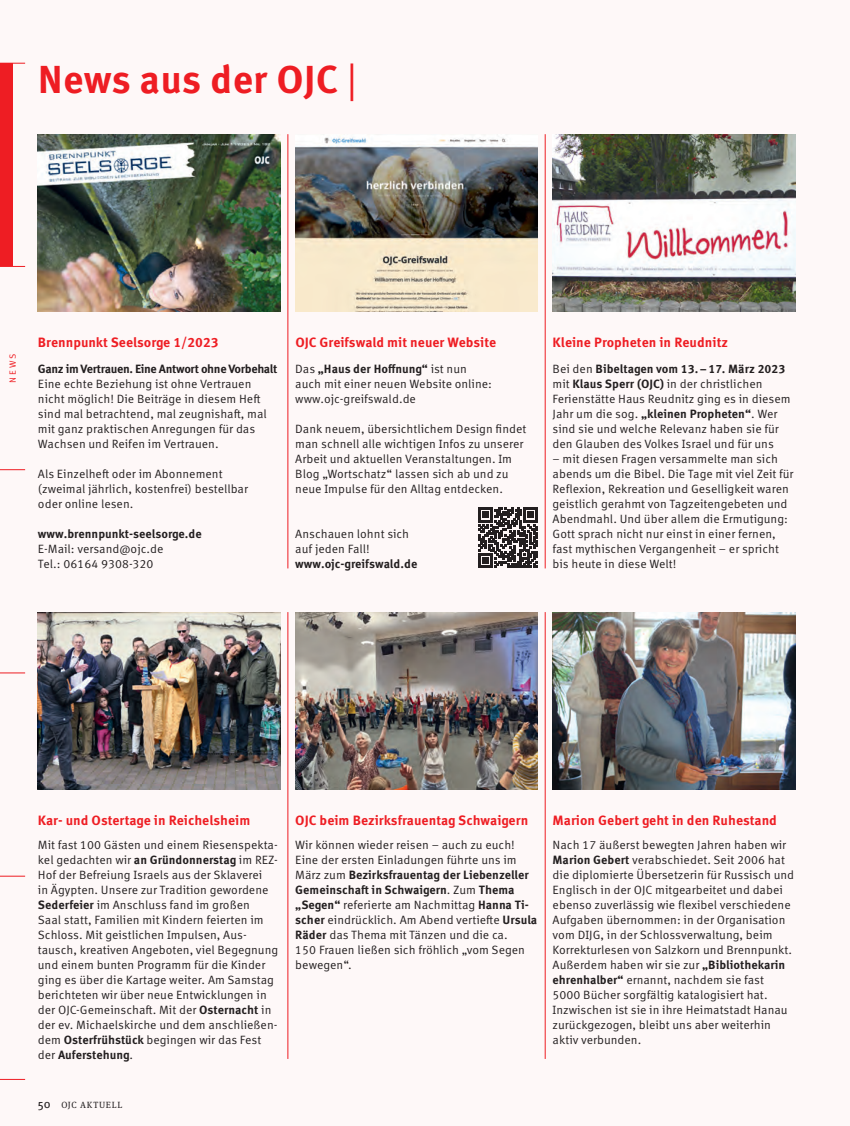
<style>
.page{position:relative;width:850px;height:1126px;background:#fef8f8}
.page>*{position:absolute;margin:0;border:0;box-sizing:border-box;transform-origin:0 0}
.t1{font:700 39px "Meta Correspondence Pro";color:#ee1d23}
.t2{font:700 13.5px "Meta Correspondence Pro";color:#ee1d23}
.t3{font:12px/15px "Meta Correspondence Pro";color:#231f20}
.t4{font:700 12px "Meta Correspondence Pro";letter-spacing:-.015em;color:#231f20}
.t5{font:9px "Meta Serif Pro";letter-spacing:.085em;color:#231f20}
.t6{font:9px "Meta Correspondence Pro";color:#ee1d23}
.s1{font-weight:400}
.s2{font-weight:700}
.s3{font-family:"Meta Pro";font-size:12px}
</style>
<div class="page">
<div style="left:0;top:63px;width:12px;height:203px;background:#ee1d23"></div>
<svg style="left:12px;top:63px;width:13px;height:1px"></svg>
<svg style="left:0;top:266px;width:25px;height:1px"></svg>
<svg style="left:0;top:469px;width:25px;height:1px"></svg>
<svg style="left:0;top:673px;width:25px;height:1px"></svg>
<svg style="left:0;top:876px;width:25px;height:1px"></svg>
<svg style="left:0;top:1079px;width:25px;height:1px"></svg>
<hr style="left:287px;top:134px;width:1px;height:434px;background:#ee1d23">
<hr style="left:287px;top:612px;width:1px;height:447px;background:#ee1d23">
<hr style="left:545px;top:134px;width:1px;height:434px;background:#ee1d23">
<hr style="left:545px;top:612px;width:1px;height:447px;background:#ee1d23">
<img style="left:38px;top:612px;width:242px;height:178px">
<img style="left:295px;top:137px;width:243px;height:175px">
<img style="left:552px;top:134px;width:243px;height:178px">
<img style="left:552px;top:612px;width:243px;height:178px">
<img style="left:295px;top:612px;width:243px;height:178px">
<img style="left:38px;top:134px;width:242px;height:178px">
<svg style="left:478px;top:508px;width:60px;height:60px"></svg>
<h1 class="t1" style="left:38px;top:49px;width:320px">News aus der OJC <span class="s1">|</span></h1>
<p class="t6" style="left:6px;top:383px;width:31px;rotate:-90deg">NEWS</p>
<p class="t2" style="left:38px;top:331px;width:182px">Brennpunkt Seelsorge 1/2023</p>
<p class="t4" style="left:38px;top:360px;width:241px">Ganz im Vertrauen. Eine Antwort ohne Vorbehalt</p>
<p class="t3" style="left:38px;top:376px;width:230px">Eine echte Beziehung ist ohne Vertrauen nicht möglich! Die Beiträge in diesem Heft sind mal betrachtend, mal zeugnishaft, mal mit ganz praktischen Anregungen für das Wachsen und Reifen im Vertrauen.</p>
<p class="t3" style="left:38px;top:466px;width:212px">Als Einzelheft oder im Abonnement (zweimal jährlich, kostenfrei) bestellbar oder online lesen.</p>
<p class="t4" style="left:38px;top:525px;width:165px">www.brennpunkt-seelsorge.de</p>
<p class="t3" style="left:38px;top:541px;width:127px">E-Mail: versand@ojc.de<br>Tel.: 06164 9308-320</p>
<p class="t2" style="left:295px;top:331px;width:202px">OJC Greifswald mit neuer Website</p>
<p class="t3" style="left:295px;top:361px;width:198px">Das <span class="s2">„Haus der Hoffnung“</span> ist nun auch mit einer neuen Website online: www.ojc-greifswald.de</p>
<p class="t3" style="left:295px;top:421px;width:233px">Dank neuem, übersichtlichem Design findet man schnell alle wichtigen Infos zu unserer Arbeit und aktuellen Veranstaltungen. Im Blog „Wortschatz“ lassen sich ab und zu neue Impulse für den Alltag entdecken.</p>
<p class="t3" style="left:295px;top:526px;width:115px">Anschauen lohnt sich auf jeden Fall!</p>
<p class="t4" style="left:295px;top:555px;width:124px">www.ojc-greifswald.de</p>
<p class="t2" style="left:552px;top:331px;width:177px">Kleine Propheten in Reudnitz</p>
<p class="t3" style="left:552px;top:361px;width:239px">Bei den <span class="s2">Bibeltagen vom 13.–17. März 2023 </span>mit <span class="s2">Klaus Sperr (OJC)</span> in der christlichen Ferienstätte Haus Reudnitz ging es in diesem Jahr um die sog. <span class="s2">„kleinen Propheten“</span>. Wer sind sie und welche Relevanz haben sie für den Glauben des Volkes Israel und für uns</p>
<p class="t3" style="left:552px;top:451px;width:242px">– mit diesen Fragen versammelte man sich abends um die Bibel. Die Tage mit viel Zeit für Reflexion, Rekreation und Geselligkeit waren geistlich gerahmt von Tagzeitengebeten und Abendmahl. Und über allem die Ermutigung:<br>Gott sprach nicht nur einst in einer fernen, fast mythischen Vergangenheit – er spricht bis heute in diese Welt!</p>
<p class="t2" style="left:38px;top:810px;width:214px">Kar- und Ostertage in Reichelsheim</p>
<p class="t3" style="left:38px;top:836px;width:242px">Mit fast 100 Gästen und einem Riesenspekta&shy;kel gedachten wir <span class="s2">an Gründonnerstag</span> im REZ-Hof der Befreiung Israels aus der Sklaverei<br>in Ägypten. Unsere zur Tradition gewordene <span class="s2">Sederfeier</span> im Anschluss fand im großen<br>Saal statt, Familien mit Kindern feierten im Schloss. Mit geistlichen Impulsen, Aus&shy;tausch, kreativen Angeboten, viel Begegnung und einem bunten Programm für die Kinder ging es über die Kartage weiter. Am Samstag berichteten wir über neue Entwicklungen in der OJC-Gemeinschaft. Mit der <span class="s2">Osternacht</span> in der ev. Michaelskirche und dem anschließen&shy;dem <span class="s2">Osterfrühstück</span> begingen wir das Fest der <span class="s2">Auferstehung</span>.</p>
<p class="t5" style="left:38px;top:1098px;width:86px"><span class="s3">50</span> OJC AKTUELL</p>
<p class="t2" style="left:295px;top:810px;width:234px">OJC beim Bezirksfrauentag Schwaigern</p>
<p class="t3" style="left:295px;top:836px;width:243px">Wir können wieder reisen – auch zu euch!<br>Eine der ersten Einladungen führte uns im März zum <span class="s2">Bezirksfrauentag der Liebenzeller Gemeinschaft in Schwaigern</span>. Zum <span class="s2">Thema „Segen“</span> referierte am Nachmittag <span class="s2">Hanna Ti&shy;scher</span> eindrücklich. Am Abend vertiefte <span class="s2">Ursula Räder</span> das Thema mit Tänzen und die ca.<br>150 Frauen ließen sich fröhlich „vom Segen bewegen“.</p>
<p class="t2" style="left:552px;top:810px;width:226px">Marion Gebert geht in den Ruhestand</p>
<p class="t3" style="left:552px;top:836px;width:243px">Nach 17 äußerst bewegten Jahren haben wir <span class="s2">Marion Gebert</span> verabschiedet. Seit 2006 hat die diplomierte Übersetzerin für Russisch und Englisch in der OJC mitgearbeitet und dabei ebenso zuverlässig wie flexibel verschiedene Aufgaben übernommen: in der Organisation vom DIJG, in der Schlossverwaltung, beim Korrekturlesen von Salzkorn und Brennpunkt.<br>Außerdem haben wir sie zur <span class="s2">„Bibliothekarin ehrenhalber“</span> ernannt, nachdem sie fast 5000 Bücher sorgfältig katalogisiert hat.<br>Inzwischen ist sie in ihre Heimatstadt Hanau zurückgezogen, bleibt uns aber weiterhin aktiv verbunden.</p>
</div>
